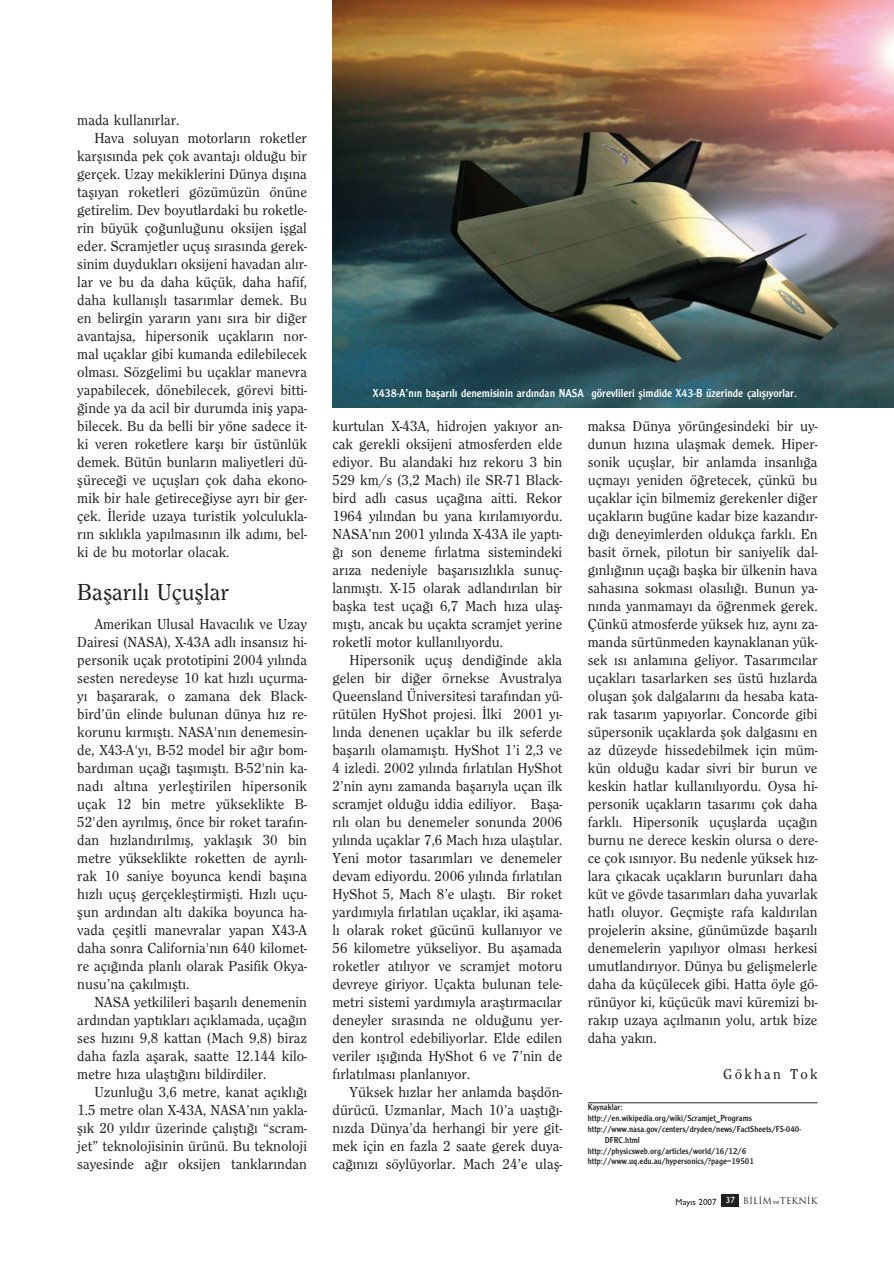
<style>
.page{position:relative;width:894px;height:1261px;background:#fff}
.page>*{position:absolute;margin:0;border:0;box-sizing:border-box;transform-origin:0 0}
.t1{font:500 24px "Clearface";color:#231f20}
.t2{font:500 15px/18px "Clearface";color:#231f20;text-align:justify}
.t3{font:500 15px "Clearface";letter-spacing:.15em;color:#231f20}
.t4{font:12px "Clearface Gothic";color:#fff}
.t5{font:9px "Clearface Gothic";color:#231f20}
.t6{font:9px "Trajan";color:#231f20}
.s1{font-family:"Gill Sans";font-weight:500}
.s2{font-family:"Gill Sans";font-weight:500;color:#fff}
.s3{font-family:"Bookman";font-weight:300;font-size:6px}
</style>
<div class="page">
<img style="left:332px;top:0;width:561px;height:1207px">
<p class="t2" style="left:77px;top:110px;width:104px">mada kullan›rlar.</p>
<p class="t2" style="left:94px;top:128px;width:214px">Hava soluyan motorlar›n roketler</p>
<p class="t2" style="left:77px;top:146px;width:231px">karfl›s›nda pek çok avantaj› oldu¤u bir</p>
<p class="t2" style="left:77px;top:164px;width:231px">gerçek. Uzay mekiklerini Dünya d›fl›na</p>
<p class="t2" style="left:77px;top:182px;width:231px">tafl›yan roketleri gözümüzün önüne</p>
<p class="t2" style="left:77px;top:200px;width:231px">getirelim. Dev boyutlardaki bu roketle-</p>
<p class="t2" style="left:77px;top:218px;width:231px">rin büyük ço¤unlu¤unu oksijen iflgal</p>
<p class="t2" style="left:77px;top:236px;width:231px">eder. Scramjetler uçufl s›ras›nda gerek-</p>
<p class="t2" style="left:77px;top:254px;width:231px">sinim duyduklar› oksijeni havadan al›r-</p>
<p class="t2" style="left:77px;top:272px;width:231px">lar ve bu da daha küçük, daha hafif,</p>
<p class="t2" style="left:77px;top:290px;width:231px">daha kullan›fll› tasar›mlar demek. Bu</p>
<p class="t2" style="left:77px;top:308px;width:231px">en belirgin yarar›n yan› s›ra bir di¤er</p>
<p class="t2" style="left:77px;top:326px;width:231px">avantajsa, hipersonik uçaklar›n nor-</p>
<p class="t2" style="left:77px;top:344px;width:231px">mal uçaklar gibi kumanda edilebilecek</p>
<p class="t2" style="left:77px;top:362px;width:231px">olmas›. Sözgelimi bu uçaklar manevra</p>
<p class="t2" style="left:77px;top:380px;width:231px">yapabilecek, dönebilecek, görevi bitti-</p>
<p class="t2" style="left:77px;top:398px;width:231px">¤inde ya da acil bir durumda inifl yapa-</p>
<p class="t2" style="left:77px;top:416px;width:231px">bilecek. Bu da belli bir yöne sadece it-</p>
<p class="t2" style="left:77px;top:434px;width:231px">ki veren roketlere karfl› bir üstünlük</p>
<p class="t2" style="left:77px;top:452px;width:231px">demek. Bütün bunlar›n maliyetleri dü-</p>
<p class="t2" style="left:77px;top:470px;width:231px">flürece¤i ve uçufllar› çok daha ekono-</p>
<p class="t2" style="left:77px;top:488px;width:231px">mik bir hale getirece¤iyse ayr› bir ger-</p>
<p class="t2" style="left:77px;top:506px;width:231px">çek. ‹leride uzaya turistik yolculukla-</p>
<p class="t2" style="left:77px;top:524px;width:231px">r›n s›kl›kla yap›lmas›n›n ilk ad›m›, bel-</p>
<p class="t2" style="left:77px;top:542px;width:154px">ki de bu motorlar olacak.</p>
<h1 class="t1" style="left:77px;top:578px;width:153px">Baflar›l› Uçufllar</h1>
<p class="t2" style="left:77px;top:614px;width:231px;text-indent:17px">Amerikan Ulusal Havac›l›k ve Uzay Dairesi (NASA), X-43A adl› insans›z hi&shy;personik uçak prototipini 2004 y›l›nda sesten neredeyse 10 kat h›zl› uçurma&shy;y› baflararak, o zamana dek Black&shy;bird’ün elinde bulunan dünya h›z re&shy;korunu k›rm›flt›. NASA'n›n denemesin&shy;de, X43-A'y›, B-52 model bir a¤›r bom&shy;bard›man uça¤› tafl›m›flt›. B-52'nin ka&shy;nad› alt›na yerlefltirilen hipersonik uçak 12 bin metre yükseklikte B-52'den ayr›lm›fl, önce bir roket taraf›n&shy;dan h›zland›r›lm›fl, yaklafl›k 30 bin metre yükseklikte roketten de ayr›l›- rak 10 saniye boyunca kendi bafl›na h›zl› uçufl gerçeklefltirmiflti. H›zl› uçu&shy;flun ard›ndan alt› dakika boyunca ha&shy;vada çeflitli manevralar yapan X43-A daha sonra California'n›n 640 kilomet&shy;re aç›¤›nda planl› olarak Pasifik Okya&shy;nusu’na çak›lm›flt›.</p>
<p class="t2" style="left:77px;top:992px;width:231px;text-indent:17px">NASA yetkilileri baflar›l› denemenin ard›ndan yapt›klar› aç›klamada, uça¤›n ses h›z›n› 9,8 kattan (Mach 9,8) biraz daha fazla aflarak, saatte 12.144 kilo&shy;metre h›za ulaflt›¤›n› bildirdiler.</p>
<p class="t2" style="left:77px;top:1082px;width:231px;text-indent:17px">Uzunlu¤u 3,6 metre, kanat aç›kl›¤› 1.5 metre olan X-43A, NASA’n›n yakla&shy;fl›k 20 y›ld›r üzerinde çal›flt›¤› “scram&shy;jet” teknolojisinin ürünü. Bu teknoloji sayesinde a¤›r oksijen tanklar›ndan</p>
<p class="t4" style="left:373px;top:386px;width:425px">X438-A’n›n baflar›l› denemisinin ard›ndan NASA görevlileri flimdide X43-B üzerinde çal›fl›yorlar.</p>
<p class="t2" style="left:332px;top:416px;width:231px">kurtulan X-43A, hidrojen yak›yor an&shy;cak gerekli oksijeni atmosferden elde ediyor. Bu alandaki h›z rekoru 3 bin 529 km/s (3,2 Mach) ile SR-71 Black&shy;bird adl› casus uça¤›na aitti. Rekor 1964 y›l›ndan bu yana k›r›lam›yordu.<br>NASA’n›n 2001 y›l›nda X-43A ile yapt›- ¤› son deneme f›rlatma sistemindeki ar›za nedeniyle baflar›s›zl›kla sunuç&shy;lanm›flt›. X-15 olarak adland›r›lan bir baflka test uça¤› 6,7 Mach h›za ulafl&shy;m›flt›, ancak bu uçakta scramjet yerine roketli motor kullan›l›yordu.</p>
<p class="t2" style="left:332px;top:650px;width:231px;text-indent:17px">Hipersonik uçufl dendi¤inde akla gelen bir di¤er örnekse Avustralya Queensland Üniversitesi taraf›ndan yü&shy;rütülen HyShot projesi. ‹lki 2001 y›- l›nda denenen uçaklar bu ilk seferde baflar›l› olamam›flt›. HyShot 1’i 2,3 ve 4 izledi. 2002 y›l›nda f›rlat›lan HyShot 2’nin ayn› zamanda baflar›yla uçan ilk scramjet oldu¤u iddia ediliyor. Bafla&shy;r›l› olan bu denemeler sonunda 2006 y›l›nda uçaklar 7,6 Mach h›za ulaflt›lar.<br>Yeni motor tasar›mlar› ve denemeler devam ediyordu. 2006 y›l›nda f›rlat›lan HyShot 5, Mach 8’e ulaflt›. Bir roket yard›m›yla f›rlat›lan uçaklar, iki aflama&shy;l› olarak roket gücünü kullan›yor ve 56 kilometre yükseliyor. Bu aflamada roketler at›l›yor ve scramjet motoru devreye giriyor. Uçakta bulunan tele&shy;metri sistemi yard›m›yla araflt›rmac›lar deneyler s›ras›nda ne oldu¤unu yer&shy;den kontrol edebiliyorlar. Elde edilen veriler ›fl›¤›nda HyShot 6 ve 7’nin de f›rlat›lmas› planlan›yor.</p>
<p class="t2" style="left:332px;top:1082px;width:231px;text-indent:17px">Yüksek h›zlar her anlamda bafldön&shy;dürücü. Uzmanlar, Mach 10’a uaflt›¤›- n›zda Dünya’da herhangi bir yere git&shy;mek için en fazla 2 saate gerek duya&shy;ca¤›n›z› söylüyorlar. Mach 24’e ulafl-</p>
<p class="t2" style="left:588px;top:416px;width:231px">maksa Dünya yörüngesindeki bir uy&shy;dunun h›z›na ulaflmak demek. Hiper&shy;sonik uçufllar, bir anlamda insanl›¤a uçmay› yeniden ö¤retecek, çünkü bu uçaklar için bilmemiz gerekenler di¤er uçaklar›n bugüne kadar bize kazand›r&shy;d›¤› deneyimlerden oldukça farkl›. En basit örnek, pilotun bir saniyelik dal&shy;g›nl›¤›n›n uça¤› baflka bir ülkenin hava sahas›na sokmas› olas›l›¤›. Bunun ya&shy;n›nda yanmamay› da ö¤renmek gerek.<br>Çünkü atmosferde yüksek h›z, ayn› za&shy;manda sürtünmeden kaynaklanan yük&shy;sek ›s› anlam›na geliyor. Tasar›mc›lar uçaklar› tasarlarken ses üstü h›zlarda oluflan flok dalgalar›n› da hesaba kata&shy;rak tasar›m yap›yorlar. Concorde gibi süpersonik uçaklarda flok dalgas›n› en az düzeyde hissedebilmek için müm&shy;kün oldu¤u kadar sivri bir burun ve keskin hatlar kullan›l›yordu. Oysa hi&shy;personik uçaklar›n tasar›m› çok daha farkl›. Hipersonik uçufllarda uça¤›n burnu ne derece keskin olursa o dere&shy;ce çok ›s›n›yor. Bu nedenle yüksek h›z&shy;lara ç›kacak uçaklar›n burunlar› daha küt ve gövde tasar›mlar› daha yuvarlak hatl› oluyor. Geçmiflte rafa kald›r›lan projelerin aksine, günümüzde baflar›l› denemelerin yap›l›yor olmas› herkesi umutland›r›yor. Dünya bu geliflmelerle daha da küçülecek gibi. Hatta öyle gö&shy;rünüyor ki, küçücük mavi küremizi b›- rak›p uzaya aç›lman›n yolu, art›k bize daha yak›n.</p>
<p class="t3" style="left:723px;top:1065px;width:96px">Gökhan Tok</p>
<p class="t5" style="left:588px;top:1102px;width:36px">Kaynaklar:</p>
<p class="t5" style="left:588px;top:1113px;width:166px">http://en.wikipedia.org/wiki/Scramjet_Programs</p>
<p class="t5" style="left:588px;top:1123px;width:215px">http://www.nasa.gov/centers/dryden/news/FactSheets/FS-040-</p>
<p class="t5" style="left:605px;top:1134px;width:36px">DFRC.html</p>
<p class="t5" style="left:588px;top:1145px;width:160px">http://physicsweb.org/articles/world/16/12/6</p>
<p class="t5" style="left:588px;top:1156px;width:167px">http://www.uq.edu.au/hypersonics/?page=19501</p>
<p class="t6" style="left:675px;top:1194px;width:143px"><span class="s1">May›s 2007</span> <span class="s2">37</span> B‹L‹M <span class="s3">ve</span>TEKN‹K</p>
</div>
